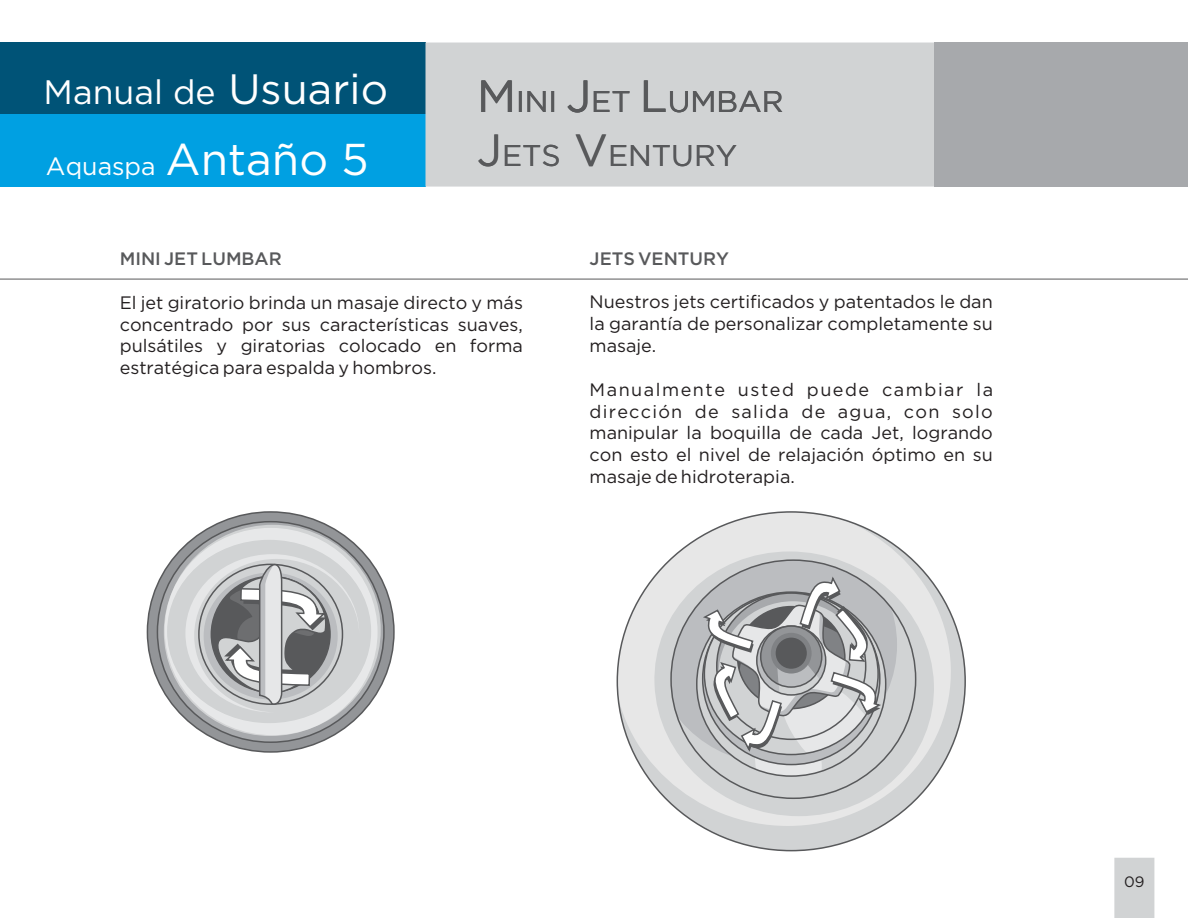
<style>
.page{position:relative;width:1188px;height:918px;background:#fff}
.page>*{position:absolute;margin:0;border:0;box-sizing:border-box;transform-origin:0 0}
.t1{font:33.9px "Gotham";color:#fff}
.t2{font:30px "Gotham";color:#58595b}
.t3{font:25.05px "Gotham";color:#fff}
.t4{font:18px/21.9px "Gotham";color:#231f20;text-align:justify}
.t5{font:500 18px "Gotham";color:#58595b}
.t6{font:15px "Gotham";color:#231f20}
.s1{font-size:42.45px}
.s2{font-size:44.55px}
.s3{font-size:45px}
</style>
<div class="page">
<div style="left:0;top:43px;width:426px;height:72px;background:#005377"></div>
<div style="left:0;top:115px;width:426px;height:72px;background:#00a0e2"></div>
<div style="left:426px;top:43px;width:508px;height:144px;background:#d1d3d4"></div>
<div style="left:934px;top:43px;width:254px;height:144px;background:#a7a9ac"></div>
<div style="left:1114px;top:858px;width:40px;height:60px;background:#d1d3d4"></div>
<hr style="left:0;top:279px;width:1188px;height:1px;background:#58595b">
<div style="left:617px;top:512px;width:348px;height:339px;background:#d1d3d4;border-radius:50%"></div>
<svg style="left:617px;top:512px;width:337px;height:314px"></svg>
<svg style="left:652px;top:551px;width:284px;height:265px"></svg>
<div style="left:671px;top:560px;width:245px;height:238px;background:#d1d3d4;border-radius:50%"></div>
<svg style="left:671px;top:560px;width:226px;height:204px"></svg>
<svg style="left:701px;top:575px;width:182px;height:201px"></svg>
<svg style="left:147px;top:511px;width:248px;height:242px;background:#8e9093"></svg>
<svg style="left:164px;top:528px;width:214px;height:191px"></svg>
<svg style="left:185px;top:551px;width:174px;height:202px;background:#bcbdbe"></svg>
<h1 class="t1" style="left:44px;top:79px;width:346px">Manual de <span class="s1">Usuario</span></h1>
<h3 class="t3" style="left:46px;top:156px;width:324px">Aquaspa <span class="s2">Antaño 5</span></h3>
<h2 class="t2" style="left:477px;top:144px;width:262px"><span class="s3">J</span>ETS <span class="s3">V</span>ENTURY</h2>
<h2 class="t2" style="left:477px;top:90px;width:308px"><span class="s3">M</span>INI <span class="s3">J</span>ET <span class="s3">L</span>UMBAR</h2>
<p class="t5" style="left:120px;top:251px;width:164px">MINI JET LUMBAR</p>
<p class="t4" style="left:120px;top:293px;width:405px">El jet giratorio brinda un masaje directo y más concentrado por sus características suaves, pulsátiles y giratorias colocado en forma estratégica para espalda y hombros.</p>
<p class="t5" style="left:590px;top:251px;width:141px">JETS VENTURY</p>
<p class="t4" style="left:590px;top:292px;width:405px">Nuestros jets certificados y patentados le dan la garantía de personalizar completamente su masaje.</p>
<p class="t4" style="left:590px;top:380px;width:405px">Manualmente usted puede cambiar la dirección de salida de agua, con solo manipular la boquilla de cada Jet, logrando con esto el nivel de relajación óptimo en su masaje de hidroterapia.</p>
<p class="t6" style="left:1124px;top:876px;width:22px">09</p>
</div>
